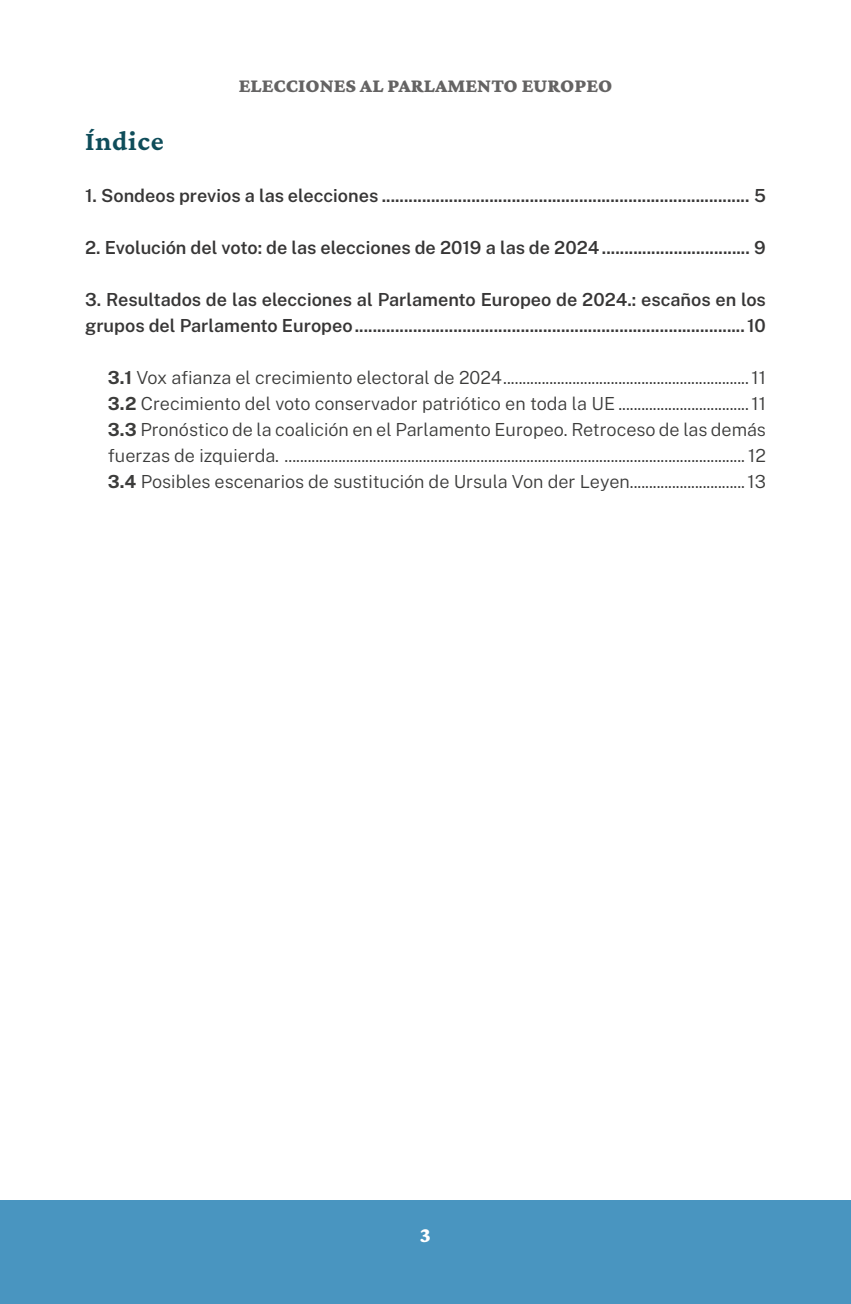
<style>
.page{position:relative;width:851px;height:1304px;background:#fff}
.page>*{position:absolute;margin:0;border:0;box-sizing:border-box;transform-origin:0 0}
.t1{font:700 28px "Crimson Pro";letter-spacing:.03em;color:#0f4d5a}
.t2{font:900 22px "Crimson Pro";color:#fff}
.t3{font:900 20px "Crimson Pro";color:#646363}
.t4{font:300 18px/26px "Public Sans";color:#3c3c3b}
.t5{font:600 18px/26px "Public Sans";color:#373636}
.s1{font-weight:700}
</style>
<div class="page">
<div style="left:0;top:1200px;width:850px;height:104px;background:#4995c0"></div>
<p class="t3" style="left:239px;top:72px;width:375px">ELECCIONES AL PARLAMENTO EUROPEO</p>
<h1 class="t1" style="left:85px;top:123px;width:80px">Índice</h1>
<p class="t5" style="left:85px;top:181px;width:682px">1. Sondeos previos a las elecciones .................................................................................. 5</p>
<p class="t5" style="left:85px;top:233px;width:682px">2. Evolución del voto: de las elecciones de 2019 a las de 2024................................. 9</p>
<p class="t5" style="left:85px;top:285px;width:682px">3. Resultados de las elecciones al Parlamento Europeo de 2024.: escaños en los grupos del Parlamento Europeo....................................................................................... 10</p>
<p class="t4" style="left:108px;top:364px;width:659px"><span class="s1">3.1</span> Vox afianza el crecimiento electoral de 2024................................................................ 11<br><span class="s1">3.2</span> Crecimiento del voto conservador patriótico en toda la UE</p>
<p class="t4" style="left:108px;top:390px;width:659px;text-align:justify;text-indent:643px">11<br><span class="s1">3.3</span> Pronóstico de la coalición en el Parlamento Europeo. Retroceso de las demás fuerzas de izquierda. ........................................................................................................................ 12<br><span class="s1">3.4</span> Posibles escenarios de sustitución de Ursula Von der Leyen</p>
<p class="t4" style="left:747px;top:468px;width:20px">13</p>
<p class="t2" style="left:420px;top:1221px;width:13px">3</p>
</div>
